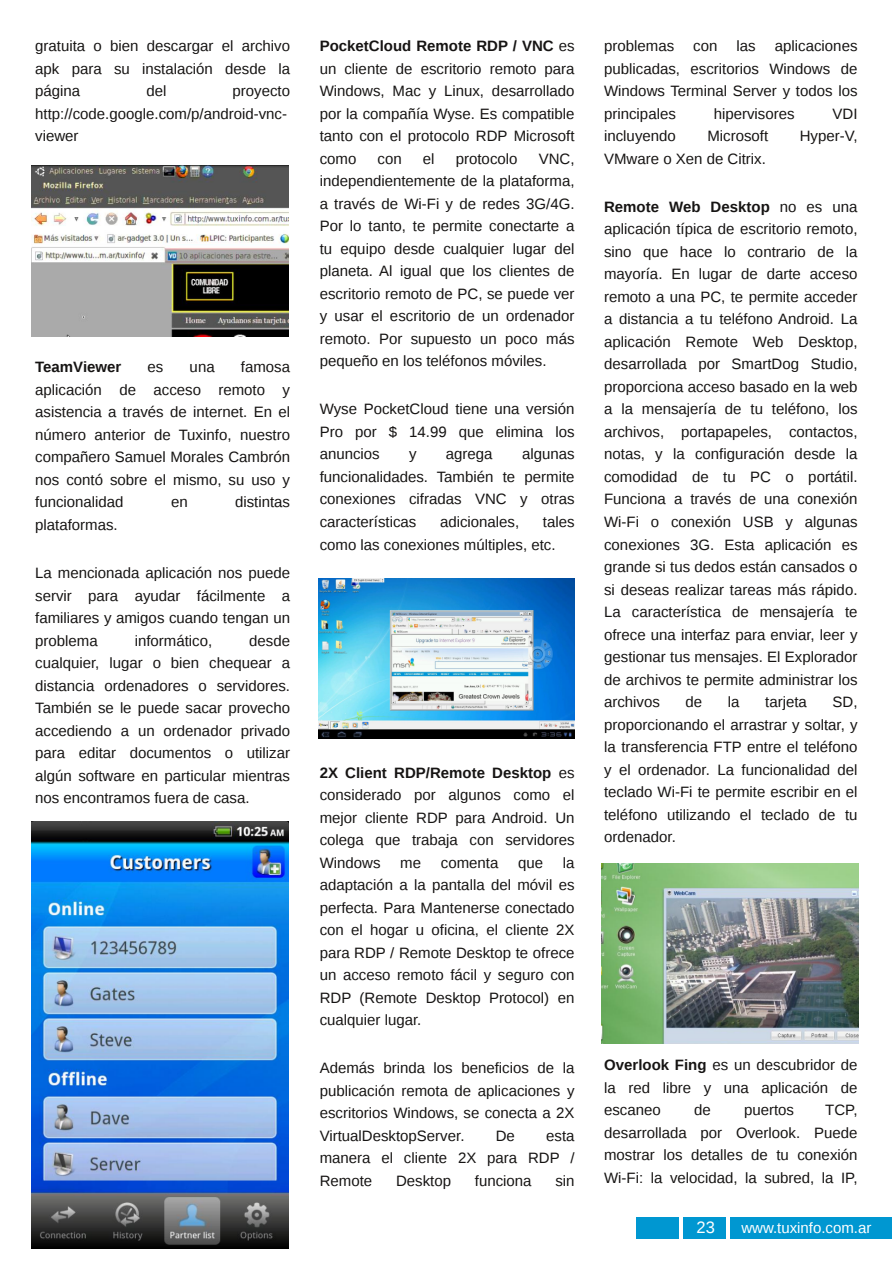
<style>
.page{position:relative;width:893px;height:1263px;background:#fff}
.page>*{position:absolute;margin:0;border:0;box-sizing:border-box;transform-origin:0 0}
.t1{font:16.5px "Liberation Sans";color:#fff}
.t2{font:15px/22.5px "Liberation Sans";color:#161413;text-align:justify}
.t3{font:15px "Liberation Sans";color:#fff}
.t4{font:700 15px "Liberation Sans";color:#161413}
.s1{font-weight:700}
</style>
<div class="page">
<div style="left:636px;top:1218px;width:256px;height:21px;background:#0097d1"></div>
<hr style="left:679px;top:1215px;width:4px;height:40px;background:#fff">
<hr style="left:726px;top:1209px;width:4px;height:40px;background:#fff">
<img style="left:32px;top:165px;width:256px;height:171px">
<img style="left:32px;top:821px;width:256px;height:428px">
<img style="left:318px;top:578px;width:257px;height:160px">
<img style="left:602px;top:863px;width:256px;height:180px">
<p class="t2" style="left:35px;top:35px;width:256px">gratuita o bien descargar el archivo apk para su instalación desde la página</p>
<p class="t2" style="left:146px;top:80px;width:22px">del</p>
<p class="t2" style="left:35px;top:80px;width:256px;text-align:left;text-indent:197px">proyecto http://code.google.com/p/android-vnc&shy;viewer</p>
<p class="t4" style="left:35px;top:358px;width:88px">TeamViewer</p>
<p class="t2" style="left:148px;top:356px;width:17px">es</p>
<p class="t2" style="left:190px;top:356px;width:27px">una</p>
<p class="t2" style="left:35px;top:356px;width:256px;text-indent:206px">famosa aplicación de acceso remoto y asistencia a través de internet. En el número anterior de Tuxinfo, nuestro compañero Samuel Morales Cambrón nos contó sobre el mismo, su uso y funcionalidad</p>
<p class="t2" style="left:171px;top:491px;width:18px">en</p>
<p class="t2" style="left:235px;top:491px;width:57px">distintas</p>
<p class="t2" style="left:35px;top:514px;width:84px">plataformas.</p>
<p class="t2" style="left:35px;top:562px;width:256px">La mencionada aplicación nos puede servir para ayudar fácilmente a familiares y amigos cuando tengan un problema</p>
<p class="t2" style="left:135px;top:629px;width:79px">informático,</p>
<p class="t2" style="left:35px;top:629px;width:256px;text-indent:214px">desde cualquier, lugar o bien chequear a distancia ordenadores o servidores.<br>También se le puede sacar provecho accediendo a un ordenador privado para editar documentos o utilizar algún software en particular mientras nos encontramos fuera de casa.</p>
<p class="t2" style="left:320px;top:35px;width:256px"><span class="s1">PocketCloud Remote RDP / VNC</span> es un cliente de escritorio remoto para Windows, Mac y Linux, desarrollado por la compañía Wyse. Es compatible tanto con el protocolo RDP Microsoft como</p>
<p class="t2" style="left:378px;top:148px;width:26px">con</p>
<p class="t2" style="left:423px;top:148px;width:13px">el</p>
<p class="t2" style="left:456px;top:148px;width:63px">protocolo</p>
<p class="t2" style="left:320px;top:148px;width:256px;text-indent:219px">VNC, independientemente de la plataforma, a través de Wi-Fi y de redes 3G/4G.<br>Por lo tanto, te permite conectarte a tu equipo desde cualquier lugar del planeta. Al igual que los clientes de escritorio remoto de PC, se puede ver y usar el escritorio de un ordenador remoto. Por supuesto un poco más pequeño en los teléfonos móviles.</p>
<p class="t2" style="left:320px;top:398px;width:256px">Wyse PocketCloud tiene una versión Pro por $ 14.99 que elimina los anuncios</p>
<p class="t2" style="left:320px;top:443px;width:256px;text-indent:202px">algunas funcionalidades. También te permite conexiones cifradas VNC y otras características</p>
<p class="t2" style="left:409px;top:443px;width:9px">y</p>
<p class="t2" style="left:446px;top:443px;width:48px">agrega</p>
<p class="t2" style="left:320px;top:511px;width:256px;text-indent:223px">tales como las conexiones múltiples, etc.</p>
<p class="t2" style="left:440px;top:511px;width:81px">adicionales,</p>
<p class="t2" style="left:320px;top:761px;width:256px"><span class="s1">2X Client RDP/Remote Desktop</span> es considerado por algunos como el mejor cliente RDP para Android. Un colega que trabaja con servidores Windows</p>
<p class="t2" style="left:320px;top:851px;width:256px;text-indent:243px">la adaptación a la pantalla del móvil es perfecta. Para Mantenerse conectado con el hogar u oficina, el cliente 2X para RDP / Remote Desktop te ofrece un acceso remoto fácil y seguro con RDP (Remote Desktop Protocol) en cualquier lugar.</p>
<p class="t2" style="left:320px;top:1057px;width:256px">Además brinda los beneficios de la publicación remota de aplicaciones y escritorios Windows, se conecta a 2X VirtualDesktopServer.</p>
<p class="t2" style="left:400px;top:851px;width:22px">me</p>
<p class="t2" style="left:441px;top:851px;width:59px">comenta</p>
<p class="t2" style="left:518px;top:851px;width:27px">que</p>
<p class="t2" style="left:496px;top:1124px;width:21px">De</p>
<p class="t2" style="left:320px;top:1124px;width:256px;text-indent:226px">esta manera el cliente 2X para RDP / Remote</p>
<p class="t2" style="left:396px;top:1169px;width:57px">Desktop</p>
<p class="t2" style="left:475px;top:1169px;width:58px">funciona</p>
<p class="t2" style="left:555px;top:1169px;width:21px">sin</p>
<p class="t2" style="left:604px;top:35px;width:255px;text-indent:171px">aplicaciones publicadas, escritorios Windows de Windows Terminal Server y todos los principales</p>
<p class="t2" style="left:604px;top:35px;width:72px">problemas</p>
<p class="t2" style="left:693px;top:35px;width:26px">con</p>
<p class="t2" style="left:737px;top:35px;width:21px">las</p>
<p class="t2" style="left:714px;top:103px;width:82px">hipervisores</p>
<p class="t2" style="left:832px;top:103px;width:26px">VDI</p>
<p class="t2" style="left:604px;top:125px;width:73px">incluyendo</p>
<p class="t2" style="left:707px;top:125px;width:62px">Microsoft</p>
<p class="t2" style="left:800px;top:125px;width:59px">Hyper-V,</p>
<p class="t2" style="left:604px;top:148px;width:163px">VMware o Xen de Citrix.</p>
<p class="t2" style="left:604px;top:196px;width:255px"><span class="s1">Remote Web Desktop</span> no es una aplicación típica de escritorio remoto, sino que hace lo contrario de la mayoría. En lugar de darte acceso remoto a una PC, te permite acceder a distancia a tu teléfono Android. La aplicación Remote Web Desktop, desarrollada por SmartDog Studio, proporciona acceso basado en la web a la mensajería de tu teléfono, los archivos, portapapeles, contactos, notas, y la configuración desde la comodidad de tu PC o portátil.<br>Funciona a través de una conexión Wi-Fi o conexión USB y algunas conexiones 3G. Esta aplicación es grande si tus dedos están cansados o si deseas realizar tareas más rápido.<br>La característica de mensajería te ofrece una interfaz para enviar, leer y gestionar tus mensajes. El Explorador de archivos te permite administrar los archivos</p>
<p class="t2" style="left:686px;top:691px;width:18px">de</p>
<p class="t2" style="left:728px;top:691px;width:13px">la</p>
<p class="t2" style="left:765px;top:691px;width:43px">tarjeta</p>
<p class="t2" style="left:604px;top:691px;width:255px;text-indent:228px">SD, proporcionando el arrastrar y soltar, y la transferencia FTP entre el teléfono y el ordenador. La funcionalidad del teclado Wi-Fi te permite escribir en el teléfono utilizando el teclado de tu ordenador.</p>
<p class="t2" style="left:604px;top:1054px;width:255px"><span class="s1">Overlook Fing</span> es un descubridor de la red libre y una aplicación de escaneo</p>
<p class="t2" style="left:694px;top:1099px;width:18px">de</p>
<p class="t2" style="left:744px;top:1099px;width:52px">puertos</p>
<p class="t2" style="left:604px;top:1099px;width:255px;text-indent:221px">TCP, desarrollada por Overlook. Puede mostrar los detalles de tu conexión Wi-Fi: la velocidad, la subred, la IP,</p>
<p class="t1" style="left:696px;top:1218px;width:20px">23</p>
<p class="t3" style="left:741px;top:1219px;width:132px">www.tuxinfo.com.ar</p>
</div>
